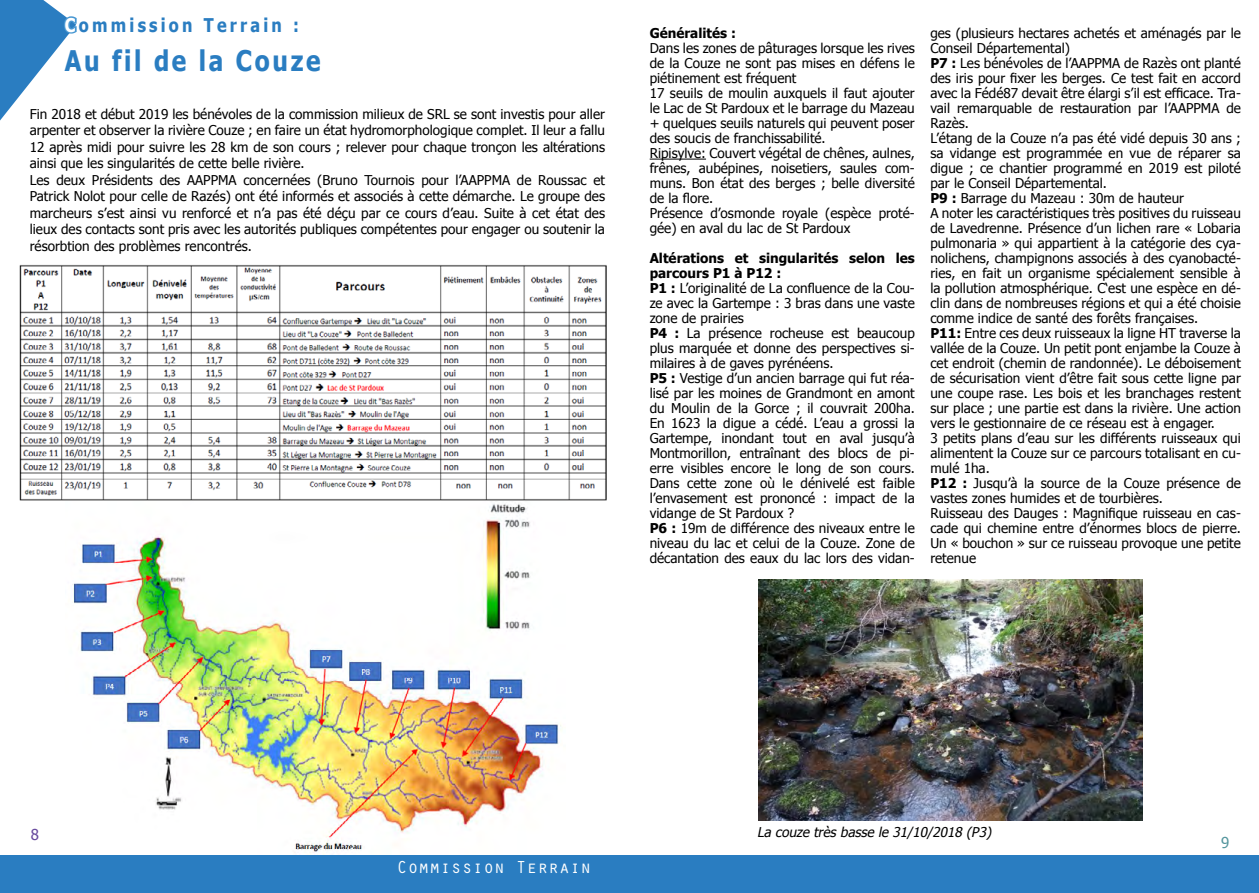
<style>
.page{position:relative;width:1259px;height:893px;background:#fff}
.page>*{position:absolute;margin:0;border:0;box-sizing:border-box;transform-origin:0 0}
.t1{font:700 28.35px "Tahoma";letter-spacing:.11em;color:#2a7dc1;scale:.86 1}
.t2{font:700 18.9px "Tahoma";letter-spacing:.2em;color:#2a7dc1;scale:.86 1}
.t3{font:18px "Orator Std";color:#fff}
.t4{font:15px "Tahoma";color:#684a9e}
.t5{font:15px "Tahoma";color:#53959d}
.t6{font:13.5px/15px "Tahoma";color:#000}
.t7{font:italic 13.5px "Tahoma";color:#000}
.t8{font:700 13.5px "Tahoma";color:#000}
.s1{color:#fff}
.s2{font-weight:700}
</style>
<div class="page">
<div style="left:0;top:856px;width:1259px;height:37px;background:#2a7dc1"></div>
<svg style="left:0;top:0;width:77px;height:121px"></svg>
<img style="left:19px;top:265px;width:588px;height:237px">
<hr style="left:649px;top:159px;width:57px;height:1px;background:#000">
<img style="left:72px;top:503px;width:489px;height:350px">
<img style="left:758px;top:580px;width:384px;height:241px">
<h2 class="t2" style="left:65px;top:12px;width:274px"><span class="s1">C</span>ommission Terrain :</h2>
<h1 class="t1" style="left:65px;top:41px;width:299px">Au fil de la Couze</h1>
<p class="t6" style="left:30px;top:105px;width:577px;line-height:16.5px">Fin 2018 et début 2019 les bénévoles de la commission milieux de SRL se sont investis pour aller arpenter et observer la rivière Couze ; en faire un état hydromorphologique complet. Il leur a fallu 12 après midi pour suivre les 28 km de son cours ; relever pour chaque tronçon les altérations ainsi que les singularités de cette belle rivière.<br>Les deux Présidents des AAPPMA concernées (Bruno Tournois pour l’AAPPMA de Roussac et Patrick Nolot pour celle de Razés) ont été informés et associés à cette démarche. Le groupe des marcheurs s’est ainsi vu renforcé et n’a pas été déçu par ce cours d’eau. Suite à cet état des lieux des contacts sont pris avec les autorités publiques compétentes pour engager ou soutenir la résorbtion des problèmes rencontrés.</p>
<p class="t8" style="left:649px;top:24px;width:88px">Généralités :</p>
<p class="t6" style="left:649px;top:40px;width:267px">Dans les zones de pâturages lorsque les rives de la Couze ne sont pas mises en défens le piétinement est fréquent<br>17 seuils de moulin auxquels il faut ajouter le Lac de St Pardoux et le barrage du Mazeau + quelques seuils naturels qui peuvent poser des soucis de franchissabilité.<br>Ripisylve: Couvert végétal de chênes, aulnes, frênes, aubépines, noisetiers, saules com&shy;muns. Bon état des berges ; belle diversité de la flore.<br>Présence d’osmonde royale (espèce proté&shy;gée) en aval du lac de St Pardoux</p>
<p class="t6" style="left:649px;top:250px;width:267px"><span class="s2">Altérations et singularités selon les parcours P1 à P12 :<br>P1 :</span> L’originalité de La confluence de la Cou&shy;ze avec la Gartempe : 3 bras dans une vaste zone de prairies<br><span class="s2">P4 :</span> La présence rocheuse est beaucoup plus marquée et donne des perspectives si&shy;milaires à de gaves pyrénéens.<br><span class="s2">P5 :</span> Vestige d’un ancien barrage qui fut réa&shy;lisé par les moines de Grandmont en amont du Moulin de la Gorce ; il couvrait 200ha.<br>En 1623 la digue a cédé. L’eau a grossi la Gartempe, inondant tout en aval jusqu’à Montmorillon, entraînant des blocs de pi&shy;erre visibles encore le long de son cours.<br>Dans cette zone où le dénivelé est faible l’envasement est prononcé : impact de la vidange de St Pardoux ?<br><span class="s2">P6 :</span> 19m de différence des niveaux entre le niveau du lac et celui de la Couze. Zone de décantation des eaux du lac lors des vidan-</p>
<p class="t6" style="left:930px;top:25px;width:312px">ges (plusieurs hectares achetés et aménagés par le Conseil Départemental)<br><span class="s2">P7 :</span> Les bénévoles de l’AAPPMA de Razès ont planté des iris pour fixer les berges. Ce test fait en accord avec la Fédé87 devait être élargi s’il est efficace. Tra&shy;vail remarquable de restauration par l’AAPPMA de Razès.<br>L’étang de la Couze n’a pas été vidé depuis 30 ans ; sa vidange est programmée en vue de réparer sa digue ; ce chantier programmé en 2019 est piloté par le Conseil Départemental.<br><span class="s2">P9 :</span> Barrage du Mazeau : 30m de hauteur<br>A noter les caractéristiques très positives du ruisseau de Lavedrenne. Présence d’un lichen rare « Lobaria pulmonaria » qui appartient à la catégorie des cya&shy;nolichens, champignons associés à des cyanobacté&shy;ries, en fait un organisme spécialement sensible à la pollution atmosphérique. C‘est une espèce en dé&shy;clin dans de nombreuses régions et qui a été choisie comme indice de santé des forêts françaises.<br><span class="s2">P11:</span> Entre ces deux ruisseaux la ligne HT traverse la vallée de la Couze. Un petit pont enjambe la Couze à cet endroit (chemin de randonnée). Le déboisement de sécurisation vient d’être fait sous cette ligne par une coupe rase. Les bois et les branchages restent sur place ; une partie est dans la rivière. Une action vers le gestionnaire de ce réseau est à engager.<br>3 petits plans d’eau sur les différents ruisseaux qui alimentent la Couze sur ce parcours totalisant en cu&shy;mulé 1ha.<br><span class="s2">P12 :</span> Jusqu’à la source de la Couze présence de vastes zones humides et de tourbières.<br>Ruisseau des Dauges : Magnifique ruisseau en cas&shy;cade qui chemine entre d’énormes blocs de pierre.<br>Un « bouchon » sur ce ruisseau provoque une petite retenue</p>
<p class="t4" style="left:31px;top:824px;width:10px">8</p>
<h3 class="t3" style="left:397px;top:854px;width:196px">Commission Terrain</h3>
<p class="t7" style="left:757px;top:823px;width:239px">La couze très basse le 31/ 10/2018 (P3)</p>
<p class="t5" style="left:1221px;top:833px;width:10px">9</p>
</div>
